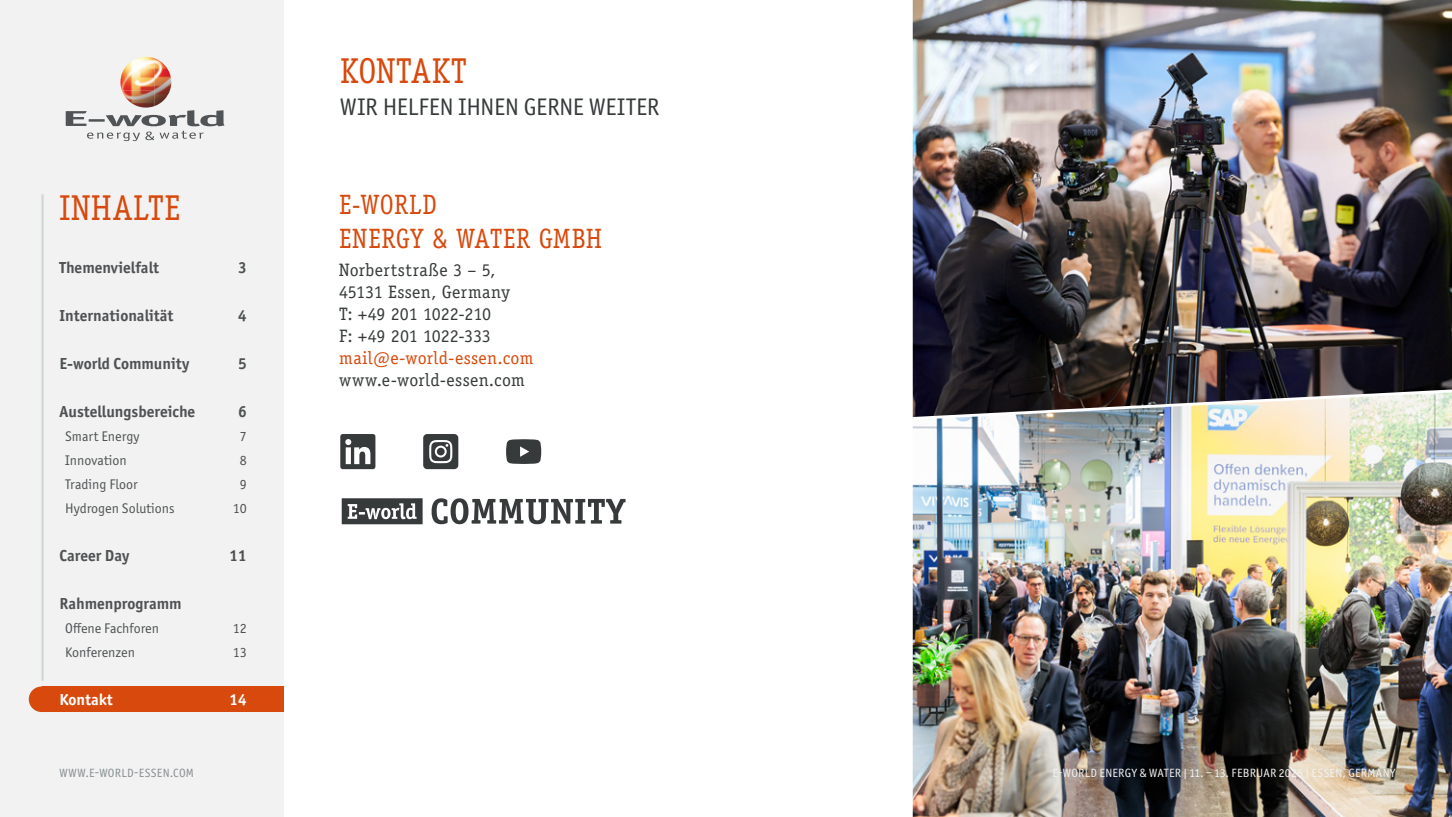
<style>
.page{position:relative;width:1452px;height:817px;background:#fff}
.page>*{position:absolute;margin:0;border:0;box-sizing:border-box;transform-origin:0 0}
.t1{font:36px "Officina Serif Std";letter-spacing:.025em;color:#d7490c;scale:.9 1}
.t2{font:28px/33.6px "Officina Serif Std";letter-spacing:.025em;color:#d7490c;scale:.9 1}
.t3{font:24px "Officina Sans ITC Pro";letter-spacing:-.005em;color:#373a3b}
.t4{font:18px/22px "Officina Serif Std";letter-spacing:.015em;color:#373a3b}
.t5{font:18px "Officina Serif Std";letter-spacing:.02em;color:#d7490c}
.t6{font:700 16px "Officina Sans ITC Pro";color:#4f5253}
.t7{font:700 16px "Officina Sans ITC Pro";color:#fff}
.t8{font:14px "Officina Sans ITC Pro";color:#4f5253}
.t9{font:12px "Officina Sans ITC Pro";letter-spacing:.025em;color:#f2f2f2}
.t10{font:12px "Officina Sans ITC Pro";letter-spacing:.025em;color:#878e91}
</style>
<div class="page">
<div style="left:0;top:0;width:283px;height:816px;background:#f2f2f2"></div>
<img style="left:120px;top:57px;width:34px;height:34px">
<img style="left:154px;top:85px;width:17px;height:21px">
<img style="left:122px;top:91px;width:19px;height:16px">
<svg style="left:66px;top:110px;width:158px;height:31px"></svg>
<img style="left:912px;top:0;width:539px;height:392px">
<img style="left:912px;top:392px;width:539px;height:424px">
<hr style="left:42px;top:194px;width:2px;height:486px;background:#ced3d6">
<div style="left:43px;top:686px;width:240px;height:25px;background:#d7490c"></div>
<div style="left:29px;top:686px;width:25px;height:25px;background:#d7490c;border-radius:50%"></div>
<svg style="left:506px;top:439px;width:35px;height:25px"></svg>
<svg style="left:340px;top:434px;width:35px;height:35px"></svg>
<svg style="left:431px;top:498px;width:194px;height:26px"></svg>
<svg style="left:342px;top:498px;width:80px;height:26px;background:#636566"></svg>
<svg style="left:423px;top:434px;width:35px;height:35px"></svg>
<h1 class="t1" style="left:340px;top:49px;width:142px">KONTAKT</h1>
<h3 class="t3" style="left:340px;top:92px;width:320px">WIR HELFEN IHNEN GERNE WEITER</h3>
<h1 class="t1" style="left:60px;top:187px;width:135px">INHALTE</h1>
<h2 class="t2" style="left:339px;top:188px;width:294px">E-WORLD<br>ENERGY &amp; WATER GMBH</h2>
<p class="t4" style="left:339px;top:258px;width:172px">Norbertstraße 3 – 5,<br>45131 Essen, Germany<br>T: +49 201 1022-210<br>F: +49 201 1022-333</p>
<p class="t5" style="left:339px;top:347px;width:195px">mail@e-world-essen.com</p>
<p class="t4" style="left:339px;top:368px;width:187px">www.e-world-essen.com</p>
<p class="t6" style="left:60px;top:257px;width:101px">Themenvielfalt</p>
<p class="t6" style="left:238px;top:257px;width:10px">3</p>
<p class="t6" style="left:60px;top:305px;width:115px">Internationalität</p>
<p class="t6" style="left:238px;top:305px;width:10px">4</p>
<p class="t6" style="left:60px;top:353px;width:131px">E-world Community</p>
<p class="t6" style="left:238px;top:353px;width:10px">5</p>
<p class="t6" style="left:60px;top:401px;width:137px">Austellungsbereiche</p>
<p class="t6" style="left:238px;top:401px;width:10px">6</p>
<p class="t8" style="left:65px;top:428px;width:76px">Smart Energy</p>
<p class="t8" style="left:240px;top:428px;width:8px">7</p>
<p class="t8" style="left:65px;top:452px;width:63px">Innovation</p>
<p class="t8" style="left:240px;top:452px;width:8px">8</p>
<p class="t8" style="left:65px;top:476px;width:74px">Trading Floor</p>
<p class="t8" style="left:240px;top:476px;width:8px">9</p>
<p class="t8" style="left:65px;top:500px;width:111px">Hydrogen Solutions</p>
<p class="t8" style="left:233px;top:500px;width:15px">10</p>
<p class="t6" style="left:60px;top:545px;width:71px">Career Day</p>
<p class="t6" style="left:229px;top:545px;width:19px">11</p>
<p class="t6" style="left:60px;top:593px;width:124px">Rahmenprogramm</p>
<p class="t8" style="left:65px;top:620px;width:95px">Offene Fachforen</p>
<p class="t8" style="left:233px;top:620px;width:15px">12</p>
<p class="t8" style="left:65px;top:644px;width:71px">Konferenzen</p>
<p class="t8" style="left:233px;top:644px;width:15px">13</p>
<p class="t7" style="left:60px;top:689px;width:55px">Kontakt</p>
<p class="t7" style="left:229px;top:689px;width:19px">14</p>
<p class="t10" style="left:60px;top:766px;width:136px">WWW.E-WORLD-ESSEN.COM</p>
<p class="t9" style="left:1052px;top:766px;width:344px">E-WORLD ENERGY &amp; WATER | 11. – 13. FEBRUAR 2025 | ESSEN, GERMANY</p>
</div>
